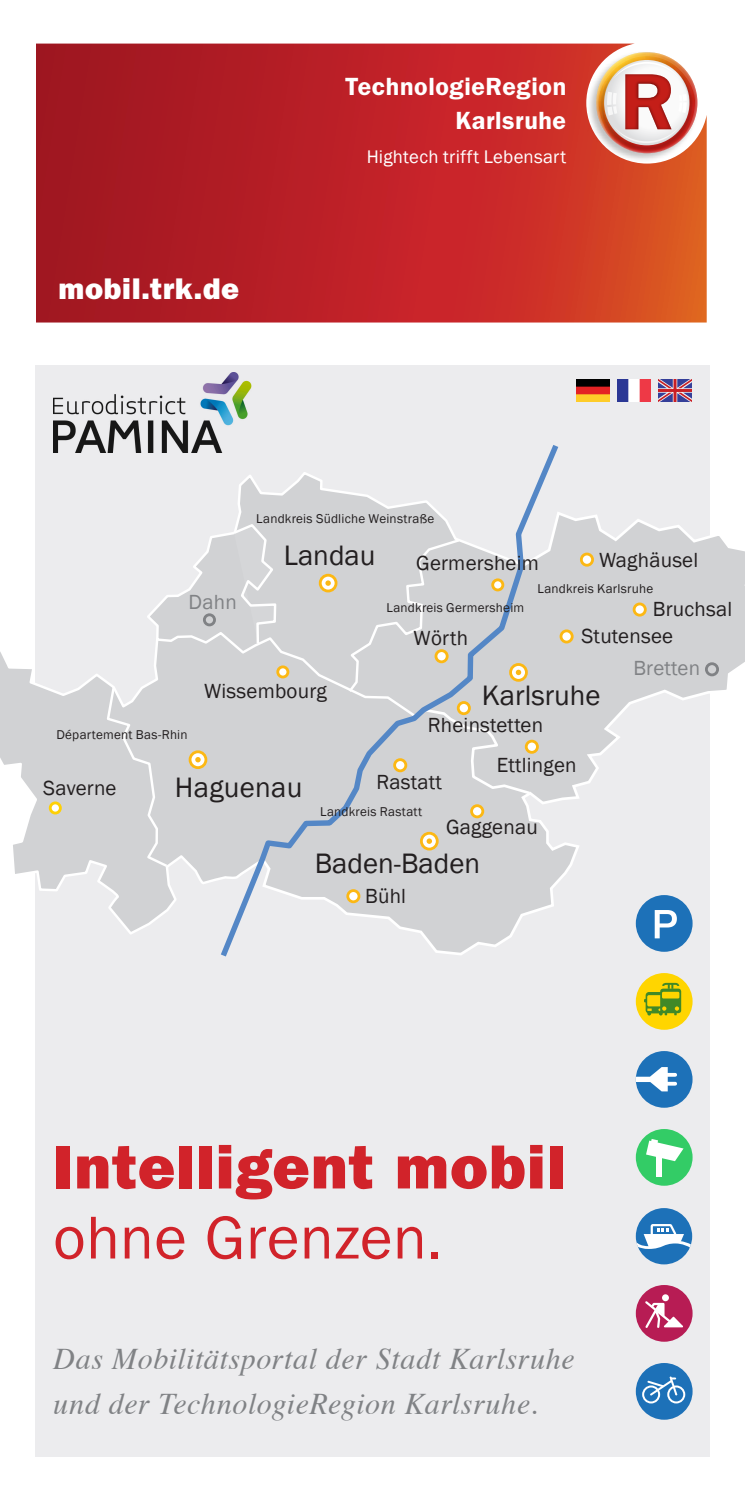
<style>
.page{position:relative;width:745px;height:1489px;background:#fff}
.page>*{position:absolute;margin:0;border:0;box-sizing:border-box;transform-origin:0 0}
.t1{font:800 62.5px "Franklin Gothic";letter-spacing:.02em;color:#d1232a}
.t2{font:62.5px "Franklin Gothic";letter-spacing:.005em;color:#d1232a}
.t3{font:italic 30px "Times";letter-spacing:.02em;color:#808285}
.t4{font:800 30px "Franklin Gothic";letter-spacing:.025em;color:#fff}
.t5{font:29px "Franklin Gothic";color:#231f20}
.t6{font:600 25px "Franklin Gothic";letter-spacing:.025em;color:#fff}
.t7{font:21px "Franklin Gothic";letter-spacing:.01em;color:#231f20}
.t8{font:21px "Franklin Gothic";letter-spacing:.01em;color:#808285}
.t9{font:18.75px "Franklin Gothic";letter-spacing:.015em;color:#fff}
.t10{font:13.25px "Franklin Gothic";letter-spacing:.015em;color:#231f20}
</style>
<div class="page">
<svg style="left:37px;top:44px;width:669px;height:278px;background:#bc2626"></svg>
<svg style="left:585px;top:49px;width:3px;height:113px"></svg>
<img style="left:588px;top:46px;width:116px;height:116px">
<div style="left:35px;top:365px;width:674px;height:1091px;background:#ececee"></div>
<div style="left:635px;top:973px;width:57px;height:56px;background:#ffd500;border-radius:50%"></div>
<svg style="left:645px;top:991px;width:18px;height:22px"></svg>
<div style="left:646px;top:995px;width:16px;height:11px;background:#ffd500;border-radius:2px"></div>
<svg style="left:647px;top:1008px;width:4px;height:7px"></svg>
<svg style="left:658px;top:982px;width:22px;height:33px"></svg>
<div style="left:635px;top:1362px;width:57px;height:57px;background:#1d71b8;border-radius:50%"></div>
<svg style="left:642px;top:1376px;width:42px;height:27px"></svg>
<div style="left:635px;top:1050px;width:57px;height:57px;background:#1d71b8;border-radius:50%"></div>
<svg style="left:635px;top:1066px;width:32px;height:25px"></svg>
<svg style="left:664px;top:1072px;width:10px;height:4px"></svg>
<svg style="left:664px;top:1081px;width:10px;height:4px"></svg>
<div style="left:635px;top:1284px;width:57px;height:57px;background:#b71c54;border-radius:50%"></div>
<svg style="left:661px;top:1294px;width:7px;height:7px"></svg>
<svg style="left:645px;top:1298px;width:38px;height:30px"></svg>
<div style="left:635px;top:1128px;width:57px;height:57px;background:#3c6;border-radius:50%"></div>
<svg style="left:646px;top:1139px;width:37px;height:22px"></svg>
<div style="left:655px;top:1151px;width:6px;height:25px;background:#fff"></div>
<img style="left:53px;top:372px;width:199px;height:80px">
<svg style="left:0;top:652px;width:216px;height:282px"></svg>
<svg style="left:145px;top:535px;width:71px;height:221px"></svg>
<svg style="left:105px;top:684px;width:65px;height:185px;background:#d4d5d7"></svg>
<svg style="left:562px;top:509px;width:182px;height:447px"></svg>
<div style="left:560px;top:631px;width:12px;height:11px;background:#fff;border-radius:50%"></div>
<div style="left:559px;top:629px;width:14px;height:14px;border:3px solid #fcb814;border-radius:50%"></div>
<div style="left:633px;top:604px;width:12px;height:11px;background:#fff;border-radius:50%"></div>
<div style="left:632px;top:602px;width:14px;height:14px;border:3px solid #fcb814;border-radius:50%"></div>
<div style="left:581px;top:554px;width:11px;height:11px;background:#fff;border-radius:50%"></div>
<div style="left:579px;top:552px;width:14px;height:14px;border:3px solid #fcb814;border-radius:50%"></div>
<div style="left:704px;top:662px;width:14px;height:14px;border:3px solid #808285;border-radius:50%"></div>
<svg style="left:190px;top:751px;width:16px;height:16px"></svg>
<div style="left:188px;top:750px;width:19px;height:19px;border:3px solid #fcb814;border-radius:50%"></div>
<svg style="left:195px;top:757px;width:5px;height:5px"></svg>
<div style="left:203px;top:613px;width:13px;height:13px;border:3px solid #808285;border-radius:50%"></div>
<div style="left:50px;top:802px;width:10px;height:11px;background:#fff;border-radius:50%"></div>
<div style="left:49px;top:801px;width:13px;height:13px;border:3px solid #fed006;border-radius:50%"></div>
<svg style="left:216px;top:439px;width:346px;height:518px"></svg>
<div style="left:635px;top:1207px;width:56px;height:57px;background:#1d71b8;border-radius:50%"></div>
<svg style="left:636px;top:1222px;width:54px;height:26px"></svg>
<img style="left:576px;top:379px;width:33px;height:22px">
<img style="left:617px;top:379px;width:33px;height:22px">
<img style="left:658px;top:379px;width:33px;height:22px">
<p class="t4" style="left:58px;top:271px;width:182px">mobil.trk.de</p>
<p class="t6" style="left:345px;top:72px;width:222px">TechnologieRegion</p>
<p class="t6" style="left:455px;top:105px;width:112px">Karlsruhe</p>
<p class="t9" style="left:366px;top:145px;width:201px">Hightech trifft Lebensart</p>
<p class="t8" style="left:188px;top:589px;width:50px">Dahn</p>
<p class="t10" style="left:256px;top:510px;width:179px">Landkreis Südliche Weinstraße</p>
<p class="t5" style="left:283px;top:537px;width:93px">Landau</p>
<p class="t7" style="left:416px;top:549px;width:124px">Germersheim</p>
<p class="t7" style="left:598px;top:546px;width:101px">Waghäusel</p>
<p class="t7" style="left:652px;top:596px;width:81px">Bruchsal</p>
<p class="t7" style="left:581px;top:623px;width:93px">Stutensee</p>
<p class="t8" style="left:633px;top:654px;width:68px">Bretten</p>
<p class="t10" style="left:537px;top:580px;width:117px">Landkreis Karlsruhe</p>
<p class="t10" style="left:386px;top:599px;width:139px">Landkreis Germersheim</p>
<p class="t7" style="left:413px;top:624px;width:56px">Wörth</p>
<p class="t10" style="left:56px;top:726px;width:133px">Département Bas-Rhin</p>
<p class="t7" style="left:204px;top:678px;width:124px">Wissembourg</p>
<p class="t7" style="left:43px;top:774px;width:75px">Saverne</p>
<p class="t5" style="left:175px;top:769px;width:129px">Haguenau</p>
<p class="t5" style="left:481px;top:677px;width:120px">Karlsruhe</p>
<p class="t7" style="left:427px;top:712px;width:117px">Rheinstetten</p>
<p class="t7" style="left:376px;top:769px;width:67px">Rastatt</p>
<p class="t7" style="left:496px;top:751px;width:81px">Ettlingen</p>
<p class="t10" style="left:320px;top:802px;width:103px">Landkreis Rastatt</p>
<p class="t7" style="left:445px;top:814px;width:93px">Gaggenau</p>
<p class="t5" style="left:314px;top:845px;width:167px">Baden-Baden</p>
<p class="t7" style="left:365px;top:883px;width:42px">Bühl</p>
<p class="t1" style="left:53px;top:1130px;width:513px">Intelligent mobil</p>
<p class="t2" style="left:53px;top:1198px;width:391px">ohne Grenzen.</p>
<p class="t3" style="left:53px;top:1332px;width:523px">Das Mobilitätsportal der Stadt Karlsruhe</p>
<p class="t3" style="left:53px;top:1377px;width:485px">und der TechnologieRegion Karlsruhe.</p>
</div>
